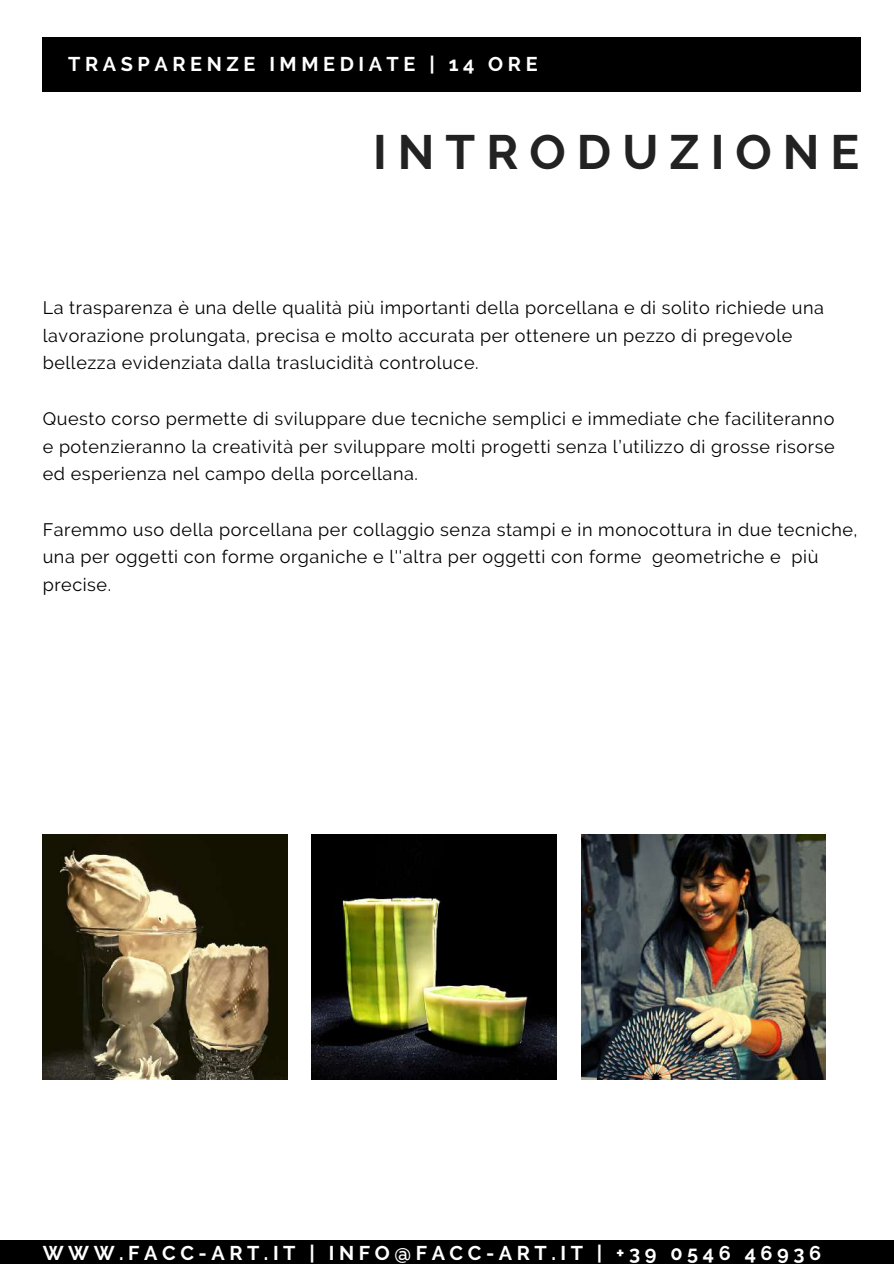
<style>
.page{position:relative;width:894px;height:1264px;background:#fff}
.page>*{position:absolute;margin:0;border:0;box-sizing:border-box;transform-origin:0 0}
.t1{font:700 48px "Raleway";letter-spacing:.23em;color:#222}
.t2{font:700 19.8px "Raleway";letter-spacing:.23em;color:#fff}
.t3{font:18px/27.8px "Raleway";letter-spacing:.03em;color:#000}
</style>
<div class="page">
<div style="left:43px;top:38px;width:817px;height:54px;background:#000"></div>
<div style="left:0;top:1240px;width:893px;height:23px;background:#000"></div>
<img style="left:43px;top:834px;width:244px;height:245px">
<img style="left:311px;top:834px;width:245px;height:245px">
<img style="left:581px;top:834px;width:244px;height:245px">
<p class="t2" style="left:68px;top:53px;width:470px">TRASPARENZE IMMEDIATE | 14 ORE</p>
<h1 class="t1" style="left:373px;top:124px;width:487px">INTRODUZIONE</h1>
<p class="t3" style="left:43px;top:294px;width:782px">La trasparenza è una delle qualità più importanti della porcellana e di solito richiede una lavorazione prolungata, precisa e molto accurata per ottenere un pezzo di pregevole bellezza evidenziata dalla traslucidità controluce.</p>
<p class="t3" style="left:43px;top:404px;width:793px;text-align:justify">Questo corso permette di sviluppare due tecniche semplici e immediate che faciliteranno e potenzieranno la creatività per sviluppare molti progetti senza l’utilizzo di grosse risorse ed esperienza nel campo della porcellana.</p>
<p class="t3" style="left:43px;top:515px;width:816px">Faremmo uso della porcellana per collaggio senza stampi e in monocottura in due tecniche, una per oggetti con forme organiche e l''altra per oggetti con forme geometriche e più precise.</p>
<p class="t2" style="left:43px;top:1241px;width:779px">WWW.FACC-ART.IT | INFO@FACC-ART.IT | +39 0546 46936</p>
</div>
